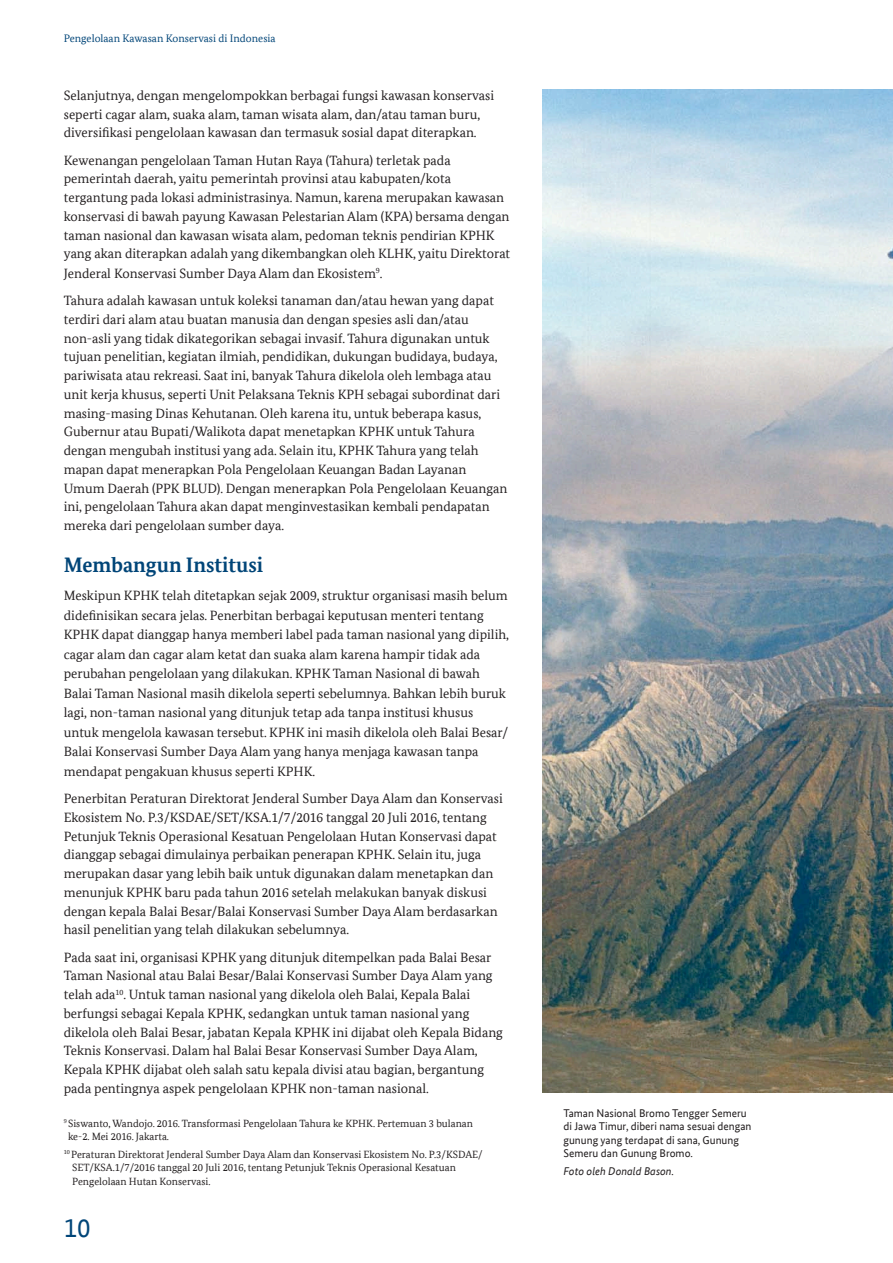
<style>
.page{position:relative;width:893px;height:1263px;background:#fff}
.page>*{position:absolute;margin:0;border:0;box-sizing:border-box;transform-origin:0 0}
.t1{font:27px "Bundes Sans Office";color:#004578}
.t2{font:700 21px "Bundes Serif Office";color:#004578}
.t3{font:13.5px/18.8px "Bundes Serif Office";color:#231f20}
.t4{font:11.25px/13.5px "Bundes Sans Office";color:#231f20}
.t5{font:italic 11.25px "Bundes Sans Office";color:#231f20}
.t6{font:10.8px "Bundes Serif Office";color:#004578}
.t7{font:10.5px/13.5px "Bundes Serif Office";color:#231f20}
</style>
<div class="page">
<img style="left:542px;top:89px;width:351px;height:1004px">
<p class="t6" style="left:64px;top:33px;width:213px">Pengelolaan Kawasan Konservasi di Indonesia</p>
<p class="t3" style="left:64px;top:86px;width:432px">Selanjutnya, dengan mengelompokkan berbagai fungsi kawasan konservasi seperti cagar alam, suaka alam, taman wisata alam, dan/atau taman buru, diversifikasi pengelolaan kawasan dan termasuk sosial dapat diterapkan.</p>
<p class="t3" style="left:64px;top:150px;width:448px">Kewenangan pengelolaan Taman Hutan Raya (Tahura) terletak pada pemerintah daerah, yaitu pemerintah provinsi atau kabupaten/kota tergantung pada lokasi administrasinya. Namun, karena merupakan kawasan konservasi di bawah payung Kawasan Pelestarian Alam (KPA) bersama dengan taman nasional dan kawasan wisata alam, pedoman teknis pendirian KPHK yang akan diterapkan adalah yang dikembangkan oleh KLHK, yaitu Direktorat Jenderal Konservasi Sumber Daya Alam dan Ekosistem<sup>9</sup>.</p>
<p class="t3" style="left:64px;top:291px;width:445px">Tahura adalah kawasan untuk koleksi tanaman dan/atau hewan yang dapat terdiri dari alam atau buatan manusia dan dengan spesies asli dan/atau non-asli yang tidak dikategorikan sebagai invasif. Tahura digunakan untuk tujuan penelitian, kegiatan ilmiah, pendidikan, dukungan budidaya, budaya, pariwisata atau rekreasi. Saat ini, banyak Tahura dikelola oleh lembaga atau unit kerja khusus, seperti Unit Pelaksana Teknis KPH sebagai subordinat dari masing-masing Dinas Kehutanan. Oleh karena itu, untuk beberapa kasus, Gubernur atau Bupati/Walikota dapat menetapkan KPHK untuk Tahura dengan mengubah institusi yang ada. Selain itu, KPHK Tahura yang telah mapan dapat menerapkan Pola Pengelolaan Keuangan Badan Layanan Umum Daerah (PPK BLUD). Dengan menerapkan Pola Pengelolaan Keuangan ini, pengelolaan Tahura akan dapat menginvestasikan kembali pendapatan mereka dari pengelolaan sumber daya.</p>
<p class="t2" style="left:64px;top:553px;width:201px">Membangun Institusi</p>
<p class="t3" style="left:64px;top:586px;width:447px;line-height:19.5px">Meskipun KPHK telah ditetapkan sejak 2009, struktur organisasi masih belum didefinisikan secara jelas. Penerbitan berbagai keputusan menteri tentang KPHK dapat dianggap hanya memberi label pada taman nasional yang dipilih, cagar alam dan cagar alam ketat dan suaka alam karena hampir tidak ada perubahan pengelolaan yang dilakukan. KPHK Taman Nasional di bawah Balai Taman Nasional masih dikelola seperti sebelumnya. Bahkan lebih buruk lagi, non-taman nasional yang ditunjuk tetap ada tanpa institusi khusus untuk mengelola kawasan tersebut. KPHK ini masih dikelola oleh Balai Besar/ Balai Konservasi Sumber Daya Alam yang hanya menjaga kawasan tanpa mendapat pengakuan khusus seperti KPHK.</p>
<p class="t3" style="left:64px;top:789px;width:441px">Penerbitan Peraturan Direktorat Jenderal Sumber Daya Alam dan Konservasi Ekosistem No. P.3/KSDAE/SET/KSA.1/7/2016 tanggal 20 Juli 2016, tentang Petunjuk Teknis Operasional Kesatuan Pengelolaan Hutan Konservasi dapat dianggap sebagai dimulainya perbaikan penerapan KPHK. Selain itu, juga merupakan dasar yang lebih baik untuk digunakan dalam menetapkan dan menunjuk KPHK baru pada tahun 2016 setelah melakukan banyak diskusi dengan kepala Balai Besar/Balai Konservasi Sumber Daya Alam berdasarkan hasil penelitian yang telah dilakukan sebelumnya.</p>
<p class="t3" style="left:64px;top:947px;width:441px">Pada saat ini, organisasi KPHK yang ditunjuk ditempelkan pada Balai Besar Taman Nasional atau Balai Besar/Balai Konservasi Sumber Daya Alam yang telah ada<sup>10</sup>. Untuk taman nasional yang dikelola oleh Balai, Kepala Balai berfungsi sebagai Kepala KPHK, sedangkan untuk taman nasional yang dikelola oleh Balai Besar, jabatan Kepala KPHK ini dijabat oleh Kepala Bidang Teknis Konservasi. Dalam hal Balai Besar Konservasi Sumber Daya Alam, Kepala KPHK dijabat oleh salah satu kepala divisi atau bagian, bergantung pada pentingnya aspek pengelolaan KPHK non-taman nasional.</p>
<p class="t7" style="left:68px;top:1116px;width:406px;text-indent:-4px"><sup>9</sup> Siswanto, Wandojo. 2016. Transformasi Pengelolaan Tahura ke KPHK. Pertemuan 3 bulanan ke-2. Mei 2016. Jakarta.</p>
<p class="t7" style="left:72px;top:1147px;width:412px;text-indent:-9px"><sup>10</sup> Peraturan Direktorat Jenderal Sumber Daya Alam dan Konservasi Ekosistem No. P.3/KSDAE/<br>SET/KSA.1/7/2016 tanggal 20 Juli 2016, tentang Petunjuk Teknis Operasional Kesatuan<br>Pengelolaan Hutan Konservasi.</p>
<h1 class="t1" style="left:64px;top:1212px;width:28px">10</h1>
<p class="t4" style="left:563px;top:1106px;width:190px">Taman Nasional Bromo Tengger Semeru di Jawa Timur, diberi nama sesuai dengan gunung yang terdapat di sana, Gunung Semeru dan Gunung Bromo.</p>
<p class="t5" style="left:563px;top:1164px;width:112px">Foto oleh Donald Bason.</p>
</div>
